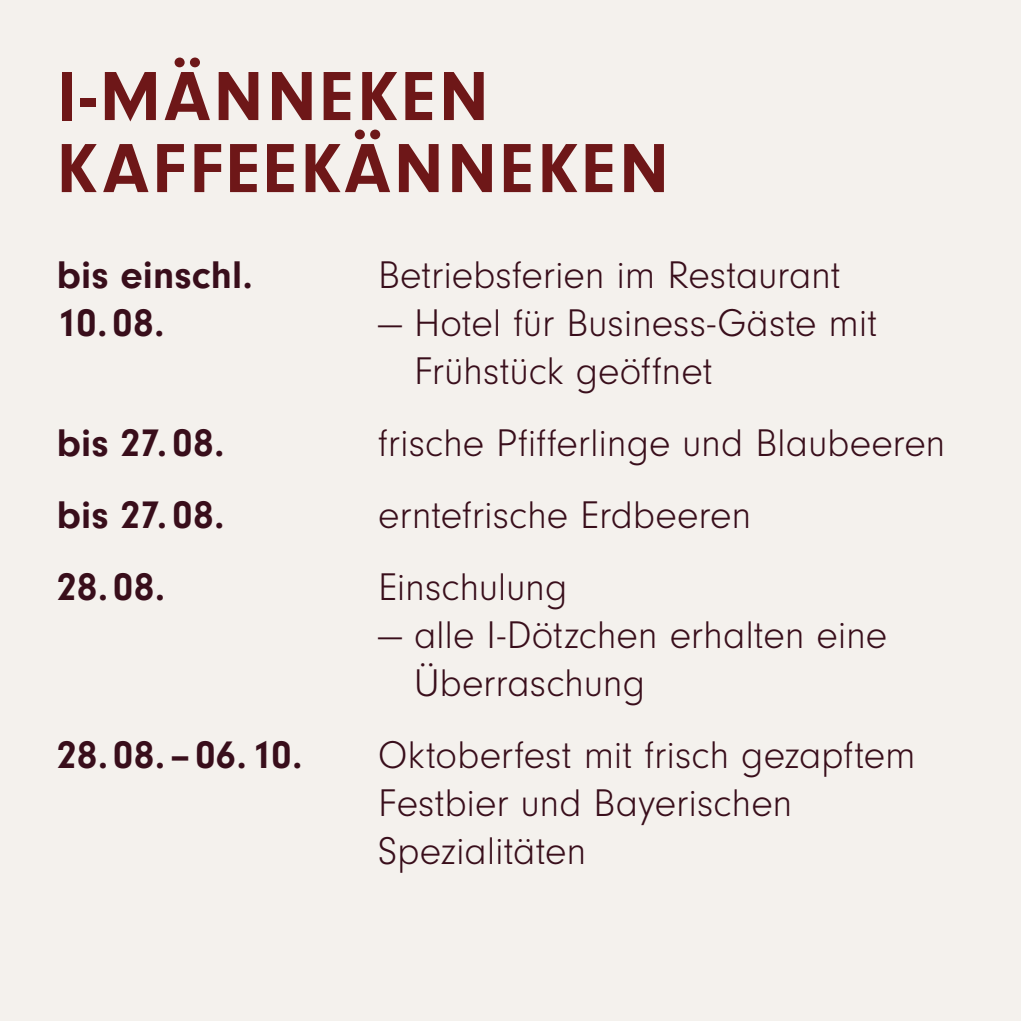
<style>
.page{position:relative;width:1021px;height:1021px;background:#fff}
.page>*{position:absolute;margin:0;border:0;box-sizing:border-box;transform-origin:0 0}
.Subline_1{font:700 72px "Neuzeit Gro";letter-spacing:.05em;color:#6e1718}
.Copy{font:300 40px/48px "Neuzeit Gro";color:#390e1b}
.Copy-2{font:700 40px "Neuzeit Gro";letter-spacing:.01em;color:#390e1b}
</style>
<div class="page">
<div style="left:0;top:0;width:1020px;height:1020px;background:#f4f1ed"></div>
<p class="Subline_1" style="left:57px;top:56px;width:433px">I-MÄNNEKEN</p>
<p class="Subline_1" style="left:57px;top:128px;width:613px">KAFFEEKÄNNEKEN</p>
<p class="Copy-2" style="left:57px;top:252px;width:198px">bis einschl.</p>
<p class="Copy" style="left:378px;top:252px;width:464px">Betriebsferien im Restaurant</p>
<p class="Copy-2" style="left:57px;top:300px;width:109px">10.08.</p>
<p class="Copy" style="left:414px;top:300px;width:464px;text-indent:-36px">— Hotel für Business-Gäste mit<br>Frühstück geöffnet</p>
<p class="Copy-2" style="left:57px;top:420px;width:169px">bis 27. 08.</p>
<p class="Copy" style="left:378px;top:420px;width:569px">frische Pfifferlinge und Blaubeeren</p>
<p class="Copy-2" style="left:57px;top:492px;width:169px">bis 27. 08.</p>
<p class="Copy" style="left:378px;top:492px;width:374px">erntefrische Erdbeeren</p>
<p class="Copy-2" style="left:57px;top:564px;width:110px">28. 08.</p>
<p class="Copy" style="left:378px;top:564px;width:191px">Einschulung</p>
<p class="Copy" style="left:414px;top:612px;width:474px;text-indent:-36px">— alle I-Dötzchen erhalten eine<br>Überraschung</p>
<p class="Copy-2" style="left:57px;top:732px;width:247px">28. 08.–06. 10.</p>
<p class="Copy" style="left:378px;top:732px;width:539px">Oktoberfest mit frisch gezapftem<br>Festbier und Bayerischen<br>Spezialitäten</p>
</div>
